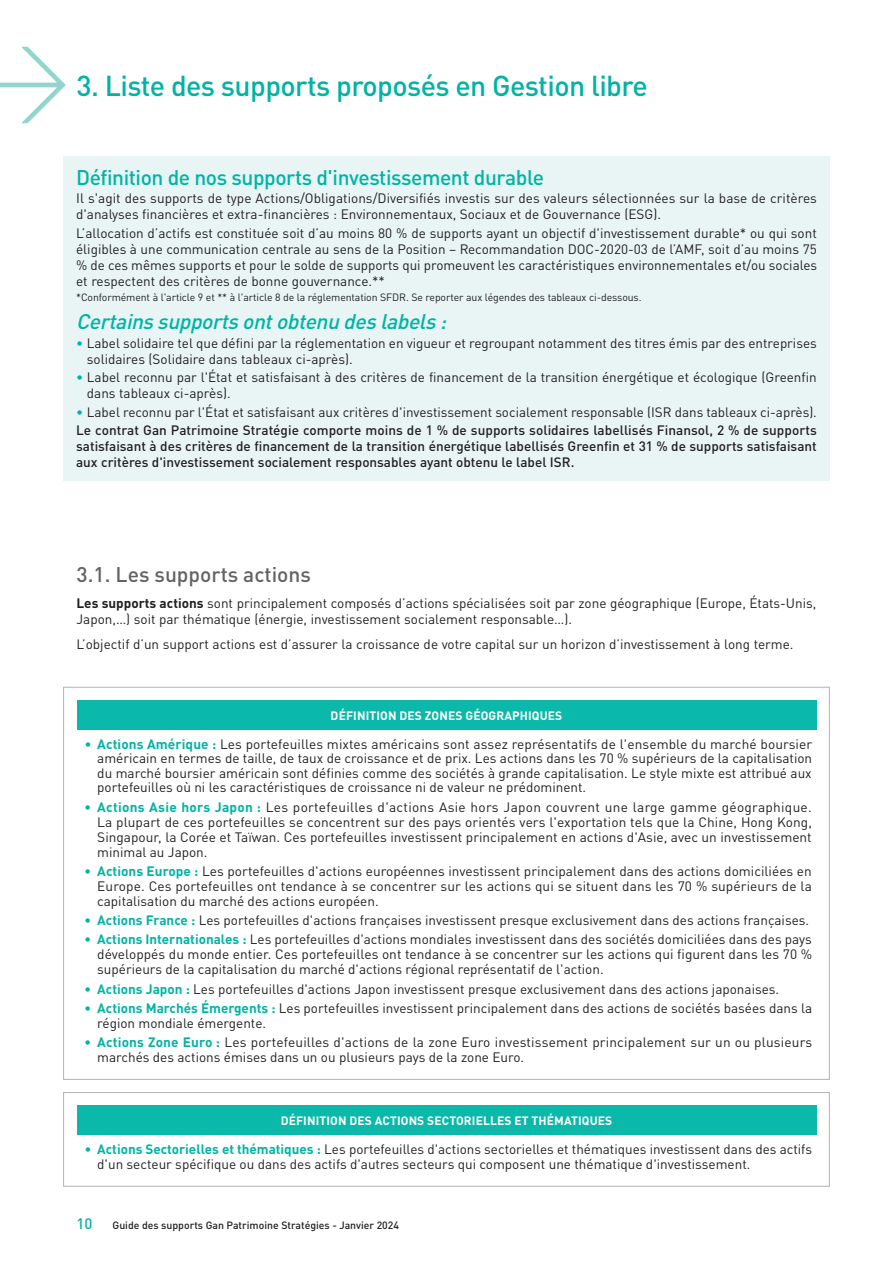
<style>
.page{position:relative;width:893px;height:1263px;background:#fff}
.page>*{position:absolute;margin:0;border:0;box-sizing:border-box;transform-origin:0 0}
.Titre_principal{font:500 28.5px "DIN Pro";letter-spacing:-.02em;color:#00b4a5}
.Titre_principal-2{font:500 21px "DIN Pro";letter-spacing:-.02em;color:#00b4a5}
.Titre_principal-3{font:italic 500 21px "DIN Pro";color:#00b4a5}
.t1{font:500 21px "DIN Pro";color:#636366}
.t2{font:500 15px "DIN Pro";color:#00b4a5}
.Courant{font:13.5px/15px "DIN Pro";color:#231f20}
.Courant-2{font:500 13.5px/16.2px "DIN Pro";color:#231f20;text-align:justify}
.t3{font:700 12px "DIN Pro";letter-spacing:.01em;color:#fff}
.Courant-3{font:10.5px "DIN Pro";letter-spacing:-.01em;color:#231f20}
.t4{font:500 10.5px "DIN Pro";color:#231f20}
.s1{color:#00b4a5}
.s2{font-weight:700}
.s3{font-weight:700;color:#00b4a5}
</style>
<div class="page">
<svg style="left:0;top:47px;width:66px;height:76px"></svg>
<div style="left:63px;top:156px;width:767px;height:324px;background:#e8f5f4"></div>
<div style="left:77px;top:700px;width:739px;height:30px;background:#0bb9ab"></div>
<div style="left:77px;top:1105px;width:739px;height:30px;background:#0bb9ab"></div>
<div style="left:63px;top:1092px;width:767px;height:94px;border:1px solid #b2b3b7"></div>
<p class="Titre_principal" style="left:77px;top:62px;width:573px">3. Liste des supports proposés en Gestion libre</p>
<p class="Titre_principal-2" style="left:76px;top:160px;width:470px">Définition de nos supports d'investissement durable</p>
<p class="Courant" style="left:76px;top:189px;width:742px;line-height:16.2px">Il s'agit des supports de type Actions/Obligations/Diversifiés investis sur des valeurs sélectionnées sur la base de critères d'analyses financières et extra-financières : Environnementaux, Sociaux et de Gouvernance (ESG).</p>
<p class="Courant" style="left:76px;top:223px;width:743px;line-height:16.2px;text-align:justify">L’allocation d’actifs est constituée soit d’au moins 80 % de supports ayant un objectif d'investissement durable* ou qui sont éligibles à une communication centrale au sens de la Position – Recommandation DOC-2020-03 de l’AMF, soit d’au moins 75 % de ces mêmes supports et pour le solde de supports qui promeuvent les caractéristiques environnementales et/ou sociales et respectent des critères de bonne gouvernance.**</p>
<p class="Courant-3" style="left:76px;top:289px;width:567px">*Conformément à l'article 9 et ** à l'article 8 de la réglementation SFDR. Se reporter aux légendes des tableaux ci-dessous.</p>
<p class="Titre_principal-3" style="left:76px;top:305px;width:378px">Certainssupportsontobtenudeslabels:</p>
<p class="Courant" style="left:87px;top:333px;width:731px;line-height:16.2px;text-indent:-11px"><span class="s1">•</span> Label solidaire tel que défini par la réglementation en vigueur et regroupant notamment des titres émis par des entreprises solidaires (Solidaire dans tableaux ci-après).</p>
<p class="Courant" style="left:87px;top:368px;width:731px;line-height:16.2px;text-indent:-11px"><span class="s1">•</span> Label reconnu par l'État et satisfaisant à des critères de financement de la transition énergétique et écologique (Greenfin dans tableaux ci-après).</p>
<p class="Courant" style="left:76px;top:403px;width:742px"><span class="s1">•</span> Label reconnu par l'État et satisfaisant aux critères d'investissement socialement responsable (ISR dans tableaux ci-après).</p>
<p class="Courant-2" style="left:76px;top:421px;width:742px">Le contrat Gan Patrimoine Stratégie comporte moins de 1 % de supports solidaires labellisés Finansol, 2 % de supports satisfaisant à des critères de financement de la transition énergétique labellisés Greenfin et 31 % de supports satisfaisant aux critères d'investissement socialement responsables ayant obtenu le label ISR.</p>
<p class="t1" style="left:77px;top:557px;width:236px">3.1. Les supports actions</p>
<p class="Courant" style="left:77px;top:593px;width:741px;line-height:16.2px"><span class="s2">Les supports actions</span> sont principalement composés d’actions spécialisées soit par zone géographique (Europe, États-Unis,<br>Japon,…) soit par thématique (énergie, investissement socialement responsable…).</p>
<p class="Courant" style="left:77px;top:635px;width:719px">L’objectif d’un support actions est d’assurer la croissance de votre capital sur un horizon d’investissement à long terme.</p>
<p class="t3" style="left:331px;top:705px;width:233px">DÉFINITION DES ZONES GÉOGRAPHIQUES</p>
<p class="Courant" style="left:97px;top:735px;width:716px;line-height:14.5px;text-align:justify;text-indent:-13px"><span class="s1">•</span> <span class="s3">Actions Amérique :</span> Les portefeuilles mixtes américains sont assez représentatifs de l'ensemble du marché boursier américain en termes de taille, de taux de croissance et de prix. Les actions dans les 70 % supérieurs de la capitalisation du marché boursier américain sont définies comme des sociétés à grande capitalisation. Le style mixte est attribué aux portefeuilles où ni les caractéristiques de croissance ni de valeur ne prédominent.</p>
<p class="Courant" style="left:97px;top:798px;width:716px;text-align:justify;text-indent:-13px"><span class="s3">• Actions Asie hors Japon :</span> Les portefeuilles d'actions Asie hors Japon couvrent une large gamme géographique.<br>La plupart de ces portefeuilles se concentrent sur des pays orientés vers l'exportation tels que la Chine, Hong Kong, Singapour, la Corée et Taïwan. Ces portefeuilles investissent principalement en actions d'Asie, avec un investissement minimal au Japon.</p>
<p class="Courant" style="left:97px;top:862px;width:716px;text-align:justify;text-indent:-13px"><span class="s3">• Actions Europe :</span> Les portefeuilles d'actions européennes investissent principalement dans des actions domiciliées en Europe. Ces portefeuilles ont tendance à se concentrer sur les actions qui se situent dans les 70 % supérieurs de la capitalisation du marché des actions européen.</p>
<p class="Courant" style="left:85px;top:911px;width:726px"><span class="s3">• Actions France :</span> Les portefeuilles d'actions françaises investissent presque exclusivement dans des actions françaises.</p>
<p class="Courant" style="left:97px;top:931px;width:716px;text-align:justify;text-indent:-13px"><span class="s3">• Actions Internationales :</span> Les portefeuilles d'actions mondiales investissent dans des sociétés domiciliées dans des pays développés du monde entier. Ces portefeuilles ont tendance à se concentrer sur les actions qui figurent dans les 70 % supérieurs de la capitalisation du marché d'actions régional représentatif de l'action.</p>
<p class="Courant" style="left:85px;top:980px;width:696px"><span class="s3">• Actions Japon :</span> Les portefeuilles d'actions Japon investissent presque exclusivement dans des actions japonaises.</p>
<p class="Courant" style="left:97px;top:999px;width:716px;text-indent:-13px"><span class="s3">• Actions Marchés Émergents :</span> Les portefeuilles investissent principalement dans des actions de sociétés basées dans la région mondiale émergente.</p>
<p class="Courant" style="left:97px;top:1033px;width:716px;text-indent:-13px"><span class="s3">• Actions Zone Euro :</span> Les portefeuilles d'actions de la zone Euro investissement principalement sur un ou plusieurs marchés des actions émises dans un ou plusieurs pays de la zone Euro.</p>
<p class="t3" style="left:281px;top:1110px;width:333px">DÉFINITION DES ACTIONS SECTORIELLES ET THÉMATIQUES</p>
<p class="Courant" style="left:97px;top:1140px;width:716px;text-indent:-13px"><span class="s1">•</span> <span class="s3">Actions Sectorielles et thématiques :</span> Les portefeuilles d'actions sectorielles et thématiques investissent dans des actifs d'un secteur spécifique ou dans des actifs d'autres secteurs qui composent une thématique d'investissement.</p>
<p class="t2" style="left:77px;top:1212px;width:17px">10</p>
<p class="t4" style="left:113px;top:1217px;width:288px">Guide des supports Gan Patrimoine Stratégies - Janvier 2024</p>
</div>
